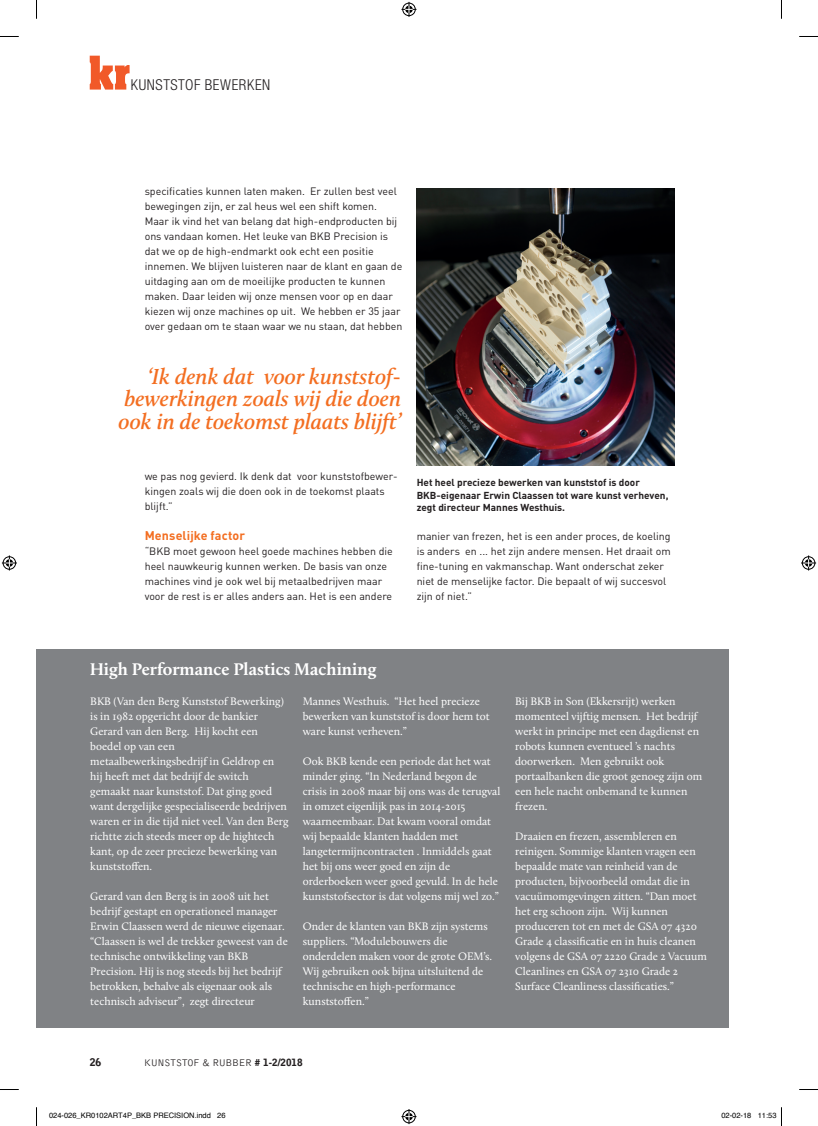
<style>
.page{position:relative;width:818px;height:1126px;background:#fff}
.page>*{position:absolute;margin:0;border:0;box-sizing:border-box;transform-origin:0 0}
.t1{font:italic 600 22.5px/22.5px "Calluna";color:#f36e21;text-align:justify}
.t2{font:700 17.5px "Calluna";color:#fff}
.t3{font:300 condensed 15px "Helvetica Neue LT Std";letter-spacing:.035em;color:#231f20}
.t4{font:700 12.5px "DIN Pro";letter-spacing:.005em;color:#f36e21}
.t5{font:11.25px/15px "Calluna";color:#fff}
.t6{font:10.62px/15px "DIN Pro";color:#231f20}
.t7{font:900 10.62px "Bell Gothic Std";color:#231f20}
.t8{font:700 10px/12.5px "DIN Pro";color:#231f20}
.t9{font:300 10px "Bell Gothic Std";letter-spacing:-.04em;color:#231f20}
.t10{font:7.5px "Helvetica";color:#000}
.s1{font-weight:900}
</style>
<div class="page">
<svg style="left:90px;top:56px;width:39px;height:34px"></svg>
<div style="left:36px;top:649px;width:692px;height:379px;background:#808285"></div>
<img style="left:416px;top:189px;width:258px;height:276px">
<svg style="left:0;top:36px;width:19px;height:1px"></svg>
<svg style="left:799px;top:36px;width:18px;height:1px"></svg>
<svg style="left:0;top:1089px;width:19px;height:1px"></svg>
<svg style="left:799px;top:1089px;width:18px;height:1px"></svg>
<svg style="left:36px;top:0;width:1px;height:19px"></svg>
<svg style="left:36px;top:1107px;width:1px;height:18px"></svg>
<svg style="left:401px;top:2px;width:15px;height:15px"></svg>
<svg style="left:401px;top:1109px;width:15px;height:14px"></svg>
<svg style="left:2px;top:555px;width:15px;height:15px"></svg>
<svg style="left:801px;top:555px;width:14px;height:15px"></svg>
<h3 class="t3" style="left:131px;top:76px;width:141px">KUNSTSTOF BEWERKEN</h3>
<p class="t6" style="left:145px;top:182px;width:259px">specificaties kunnen laten maken. Er zullen best veel bewegingen zijn, er zal heus wel een shift komen.<br>Maar ik vind het van belang dat high-endproducten bij ons vandaan komen. Het leuke van BKB Precision is dat we op de high-endmarkt ook echt een positie innemen. We blijven luisteren naar de klant en gaan de uitdaging aan om de moeilijke producten te kunnen maken. Daar leiden wij onze mensen voor op en daar kiezen wij onze machines op uit. We hebben er 35 jaar over gedaan om te staan waar we nu staan, dat hebben</p>
<h1 class="t1" style="left:118px;top:364px;width:284px;text-indent:29px">‘Ik denk dat voor kunststof&shy;bewerkingen zoals wij die doen ook in de toekomst plaats blijft’</h1>
<p class="t6" style="left:145px;top:467px;width:254px">we pas nog gevierd. Ik denk dat voor kunststofbewer&shy;kingen zoals wij die doen ook in de toekomst plaats blijft.”</p>
<p class="t4" style="left:145px;top:525px;width:102px">Menselijke factor</p>
<p class="t6" style="left:145px;top:542px;width:249px">“BKB moet gewoon heel goede machines hebben die heel nauwkeurig kunnen werken. De basis van onze machines vind je ook wel bij metaalbedrijven maar voor de rest is er alles anders aan. Het is een andere</p>
<p class="t8" style="left:416px;top:475px;width:253px">Het heel precieze bewerken van kunststof is door<br>BKB-eigenaar Erwin Claassen tot ware kunst verheven, zegt directeur Mannes Westhuis.</p>
<p class="t6" style="left:416px;top:527px;width:255px">manier van frezen, het is een ander proces, de koeling is anders en ... het zijn andere mensen. Het draait om fine-tuning en vakmanschap. Want onderschat zeker niet de menselijke factor. Die bepaalt of wij succesvol zijn of niet.”</p>
<h2 class="t2" style="left:90px;top:658px;width:288px">High Performance Plastics Machining</h2>
<p class="t5" style="left:90px;top:693px;width:200px">BKB (Van den Berg Kunststof Bewerking) is in 1982 opgericht door de bankier Gerard van den Berg. Hij kocht een boedel op van een metaalbewerkingsbedrijf in Geldrop en hij heeft met dat bedrijf de switch gemaakt naar kunststof. Dat ging goed want dergelijke gespecialiseerde bedrijven waren er in die tijd niet veel. Van den Berg richtte zich steeds meer op de hightech kant, op de zeer precieze bewerking van kunststoffen.</p>
<p class="t5" style="left:90px;top:888px;width:199px">Gerard van den Berg is in 2008 uit het bedrijf gestapt en operationeel manager Erwin Claassen werd de nieuwe eigenaar. “Claassen is wel de trekker geweest van de technische ontwikkeling van BKB Precision. Hij is nog steeds bij het bedrijf betrokken, behalve als eigenaar ook als technisch adviseur”, zegt directeur</p>
<p class="t5" style="left:302px;top:693px;width:188px">Mannes Westhuis. “Het heel precieze bewerken van kunststof is door hem tot ware kunst verheven.”</p>
<p class="t5" style="left:302px;top:753px;width:199px">Ook BKB kende een periode dat het wat minder ging. “In Nederland begon de crisis in 2008 maar bij ons was de terugval in omzet eigenlijk pas in 2014-2015 waarneembaar. Dat kwam vooral omdat wij bepaalde klanten hadden met langetermijncontracten . Inmiddels gaat het bij ons weer goed en zijn de orderboeken weer goed gevuld. In de hele kunststofsector is dat volgens mij wel zo.”</p>
<p class="t5" style="left:302px;top:918px;width:191px">Onder de klanten van BKB zijn systems suppliers. “Modulebouwers die onderdelen maken voor de grote OEM’s.<br>Wij gebruiken ook bijna uitsluitend de technische en high-performance kunststoffen.”</p>
<p class="t5" style="left:515px;top:693px;width:188px">Bij BKB in Son (Ekkersrijt) werken momenteel vijftig mensen. Het bedrijf werkt in principe met een dagdienst en robots kunnen eventueel ’s nachts doorwerken. Men gebruikt ook portaalbanken die groot genoeg zijn om een hele nacht onbemand te kunnen frezen.</p>
<p class="t5" style="left:515px;top:828px;width:193px">Draaien en frezen, assembleren en reinigen. Sommige klanten vragen een bepaalde mate van reinheid van de producten, bijvoorbeeld omdat die in vacuümomgevingen zitten. “Dan moet het erg schoon zijn. Wij kunnen produceren tot en met de GSA 07 4320<br>Grade 4 classificatie en in huis cleanen volgens de GSA 07 2220 Grade 2 Vacuum Cleanlines en GSA 07 2310 Grade 2<br>Surface Cleanliness classificaties.”</p>
<p class="t7" style="left:90px;top:1055px;width:13px">26</p>
<p class="t9" style="left:144px;top:1056px;width:160px">KUNSTSTOF &amp; RUBBER <span class="s1"># 1-2/2018</span></p>
<p class="t10" style="left:49px;top:1109px;width:178px">024-026_KR0102ART4P_BKB PRECISION.indd 26</p>
<p class="t10" style="left:721px;top:1109px;width:57px">02-02-18 11:53</p>
</div>
